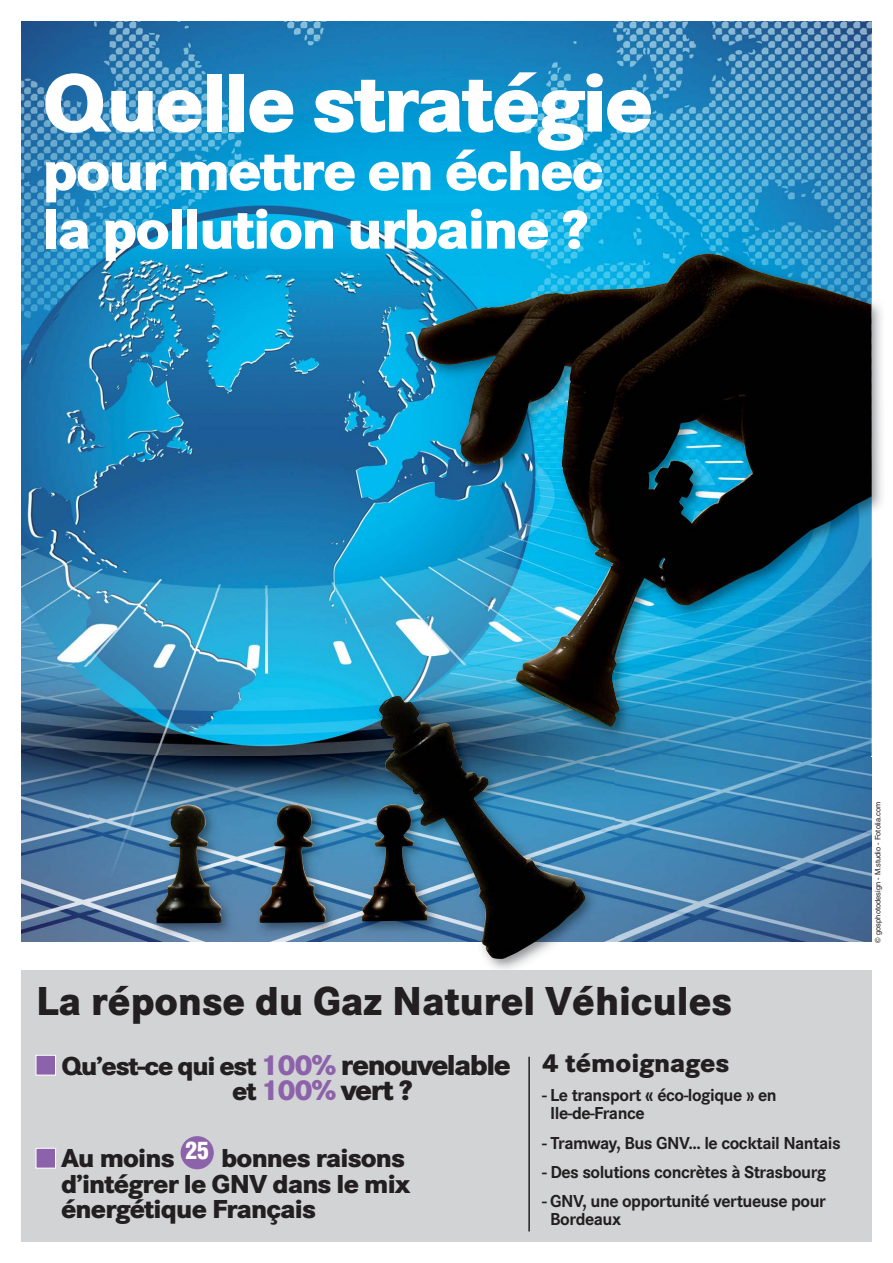
<style>
.page{position:relative;width:893px;height:1263px;background:#fff}
.page>*{position:absolute;margin:0;border:0;box-sizing:border-box;transform-origin:0 0}
.t1{font:800 85.5px "Corporate S";letter-spacing:-.03em;color:#fff}
.t2{font:800 58.5px/58.5px "Corporate S";letter-spacing:-.03em;color:#fff}
.t3{font:800 42px "Corporate S";color:#231f20;scale:.95 1}
.t4{font:800 30px "Corporate S";letter-spacing:-.05em;color:#231f20}
.t5{font:800 27px/25.5px "Corporate S";letter-spacing:-.03em;color:#231f20}
.t6{font:800 27px "Corporate S";letter-spacing:-.05em;color:#231f20}
.t7{font:800 27px "Corporate S";color:#231f20}
.t8{font:900 condensed 23.4px "Helvetica";color:#fff}
.t9{font:700 18px/18px "Corporate S";letter-spacing:-.03em;color:#231f20}
.t10{font:7.5px "Helvetica";color:#231f20}
.s1{font-size:30px;color:#8c63aa}
.s2{font-size:30px}
.s3{font-size:27px}
.s4{color:#8c63aa}
</style>
<div class="page">
<img style="left:21px;top:21px;width:851px;height:920px">
<img style="left:77px;top:33px;width:805px;height:723px">
<img style="left:417px;top:253px;width:454px;height:474px">
<img style="left:89px;top:595px;width:525px;height:376px">
<img style="left:516px;top:595px;width:98px;height:132px">
<img style="left:187px;top:696px;width:399px;height:263px">
<div style="left:21px;top:971px;width:851px;height:271px;background:#d1d3d4"></div>
<div style="left:36px;top:1056px;width:19px;height:19px;background:#8c63aa"></div>
<div style="left:36px;top:1055px;width:20px;height:20px;border:1px solid #fff"></div>
<div style="left:36px;top:1149px;width:19px;height:19px;background:#8c63aa"></div>
<div style="left:36px;top:1148px;width:20px;height:20px;border:1px solid #fff"></div>
<div style="left:181px;top:1136px;width:33px;height:33px;background:#8c63aa;border-radius:50%"></div>
<hr style="left:528px;top:1057px;width:2px;height:174px;background:#231f20">
<h1 class="t1" style="left:43px;top:75px;width:612px">Quelle stratégie</h1>
<h2 class="t2" style="left:43px;top:148px;width:563px">pour mettre en échec la pollution urbaine ?</h2>
<h3 class="t3" style="left:36px;top:987px;width:734px">La réponse du Gaz Naturel Véhicules</h3>
<h3 class="t6" style="left:61px;top:1057px;width:451px">Qu’est-ce qui est <span class="s1">100%</span> <span class="s2">renouvelable</span></h3>
<h3 class="t4" style="left:232px;top:1080px;width:182px"><span class="s3">et</span> <span class="s4">100%</span> vert ?</h3>
<p class="t8" style="left:185px;top:1142px;width:25px">25</p>
<h3 class="t5" style="left:61px;top:1148px;width:115px">Au moins</h3>
<h3 class="t5" style="left:61px;top:1148px;width:351px;text-indent:160px">bonnes raisons d’intégrer le GNV dans le mix énergétique Français</h3>
<h3 class="t7" style="left:542px;top:1054px;width:189px">4 témoignages</h3>
<p class="t9" style="left:550px;top:1088px;width:228px;text-indent:-8px">- Le transport « éco-logique » en<br>Ile-de-France</p>
<p class="t9" style="left:542px;top:1135px;width:300px">- Tramway, Bus GNV... le cocktail Nantais</p>
<p class="t9" style="left:542px;top:1165px;width:286px">- Des solutions concrètes à Strasbourg</p>
<p class="t9" style="left:550px;top:1194px;width:277px;text-indent:-8px">- GNV, une opportunité vertueuse pour<br>Bordeaux</p>
<p class="t10" style="left:875px;top:942px;width:143px;rotate:-90deg">© gosphotodesign - M.studio - Fotolia.com</p>
</div>
